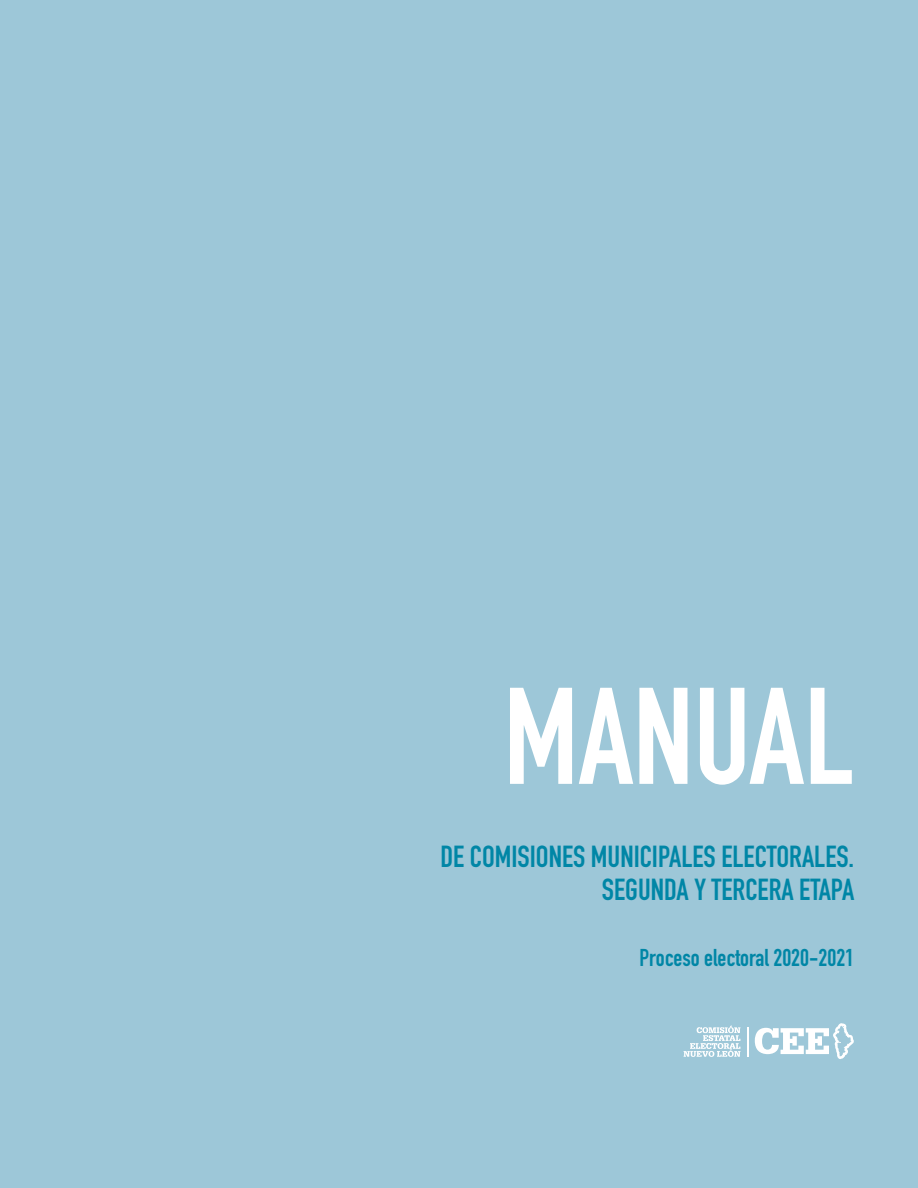
<style>
.page{position:relative;width:918px;height:1188px;background:#9dc7d8}
.page>*{position:absolute;margin:0;border:0;box-sizing:border-box;transform-origin:0 0}
.t1{font:700 135px "DIN Condensed";color:#fff}
.t2{font:700 30px/33px "DIN Condensed";color:#0086a6;text-align:right}
.t3{font:700 24px "DIN Condensed";color:#0086a6}
</style>
<div class="page">
<svg style="left:755px;top:1023px;width:99px;height:36px"></svg>
<svg style="left:684px;top:1025px;width:56px;height:32px"></svg>
<hr style="left:747px;top:1027px;width:1px;height:30px;background:#fff">
<h1 class="t1" style="left:503px;top:646px;width:352px">MANUAL</h1>
<p class="t2" style="left:440px;top:840px;width:415px">DE COMISIONES MUNICIPALES ELECTORALES.<br>SEGUNDA Y TERCERA ETAPA</p>
<p class="t3" style="left:640px;top:942px;width:216px">Proceso electoral 2020-2021</p>
</div>
